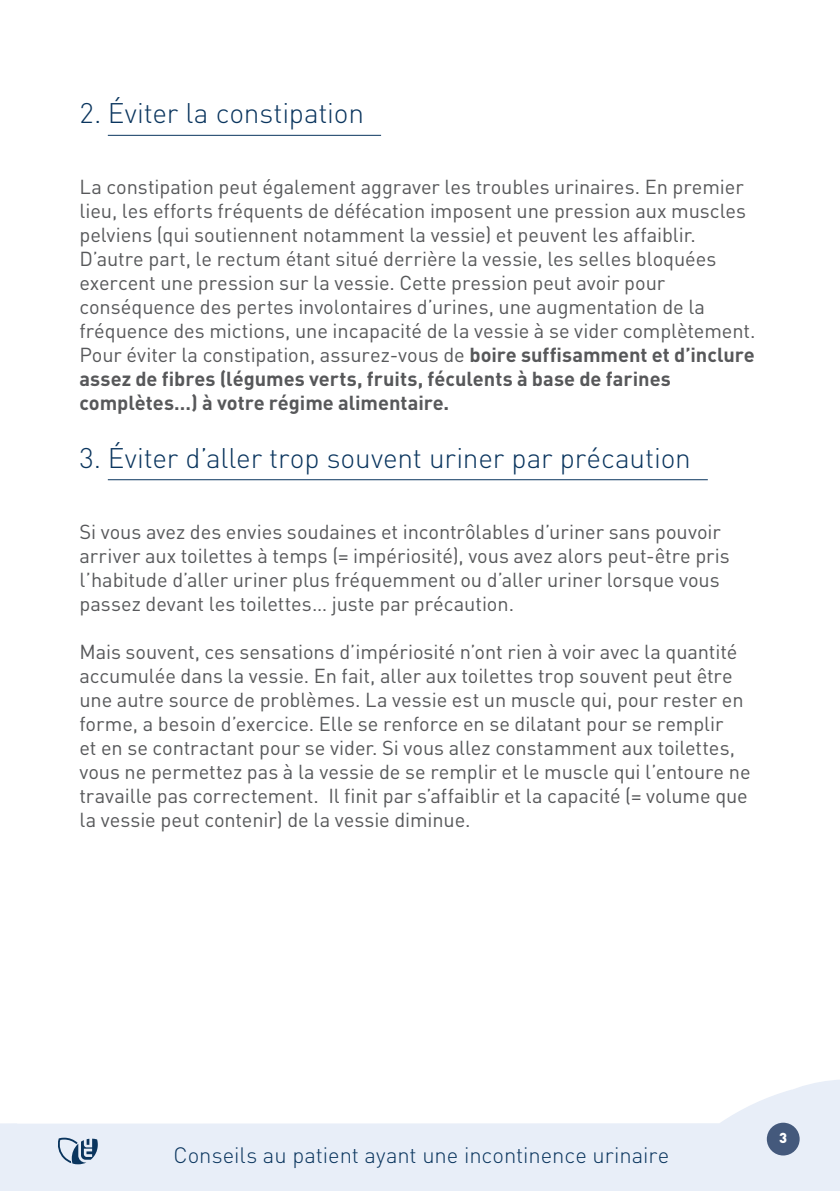
<style>
.page{position:relative;width:840px;height:1191px;background:#fff}
.page>*{position:absolute;margin:0;border:0;box-sizing:border-box;transform-origin:0 0}
.t1{font:300 28px "DINOT";letter-spacing:-.005em;color:#0a355e}
.t2{font:300 22px "DINOT";letter-spacing:-.005em;color:#0a355e}
.Corps_de_texte{font:20px/24px "DINOT";letter-spacing:-.005em;color:#57585a}
.Corps_de_texte-2{font:700 20px/24px "DINOT";color:#57585a}
.t3{font:900 14.4px "DINOT";color:#fff}
.s1{font-weight:400}
</style>
<div class="page">
<svg style="left:34px;top:1080px;width:805px;height:111px;fill:#e8eef8"></svg>
<div style="left:766px;top:1122px;width:33px;height:33px;background:#44597c;border-radius:50%"></div>
<svg style="left:57px;top:1137px;width:41px;height:27px"></svg>
<div style="left:0;top:1123px;width:34px;height:68px;background:#e8eef8"></div>
<hr style="left:108px;top:135px;width:273px;height:1px;background:#0a355e">
<hr style="left:108px;top:479px;width:599px;height:1px;background:#0a355e">
<p class="t1" style="left:80px;top:96px;width:286px">2. Éviter la constipation</p>
<p class="Corps_de_texte" style="left:79px;top:175px;width:668px">La constipation peut également aggraver les troubles urinaires. En premier lieu, les efforts fréquents de défécation imposent une pression aux muscles pelviens (qui soutiennent notamment la vessie) et peuvent les affaiblir.</p>
<p class="Corps_de_texte" style="left:79px;top:247px;width:677px">D’autre part, le rectum étant situé derrière la vessie, les selles bloquées exercent une pression sur la vessie. Cette pression peut avoir pour conséquence des pertes involontaires d’urines, une augmentation de la fréquence des mictions, une incapacité de la vessie à se vider complètement.</p>
<p class="Corps_de_texte-2" style="left:79px;top:342px;width:676px"><span class="s1">Pour éviter la constipation, assurez-vous de</span> boire suffisamment et d’inclure assez de fibres (légumes verts, fruits, féculents à base de farines complètes…) à votre régime alimentaire.</p>
<p class="t1" style="left:80px;top:440px;width:612px">3. Éviter d’aller trop souvent uriner par précaution</p>
<p class="Corps_de_texte" style="left:79px;top:519px;width:651px">Si vous avez des envies soudaines et incontrôlables d’uriner sans pouvoir arriver aux toilettes à temps (= impériosité), vous avez alors peut-être pris l’habitude d’aller uriner plus fréquemment ou d’aller uriner lorsque vous passez devant les toilettes… juste par précaution.</p>
<p class="Corps_de_texte" style="left:79px;top:639px;width:672px">Mais souvent, ces sensations d’impériosité n’ont rien à voir avec la quantité accumulée dans la vessie. En fait, aller aux toilettes trop souvent peut être une autre source de problèmes. La vessie est un muscle qui, pour rester en forme, a besoin d’exercice. Elle se renforce en se dilatant pour se remplir<br>et en se contractant pour se vider. Si vous allez constamment aux toilettes, vous ne permettez pas à la vessie de se remplir et le muscle qui l’entoure ne travaille pas correctement. Il finit par s’affaiblir et la capacité (= volume que la vessie peut contenir) de la vessie diminue.</p>
<p class="t2" style="left:173px;top:1141px;width:497px">Conseils au patient ayant une incontinence urinaire</p>
<p class="t3" style="left:778px;top:1128px;width:9px">3</p>
</div>
